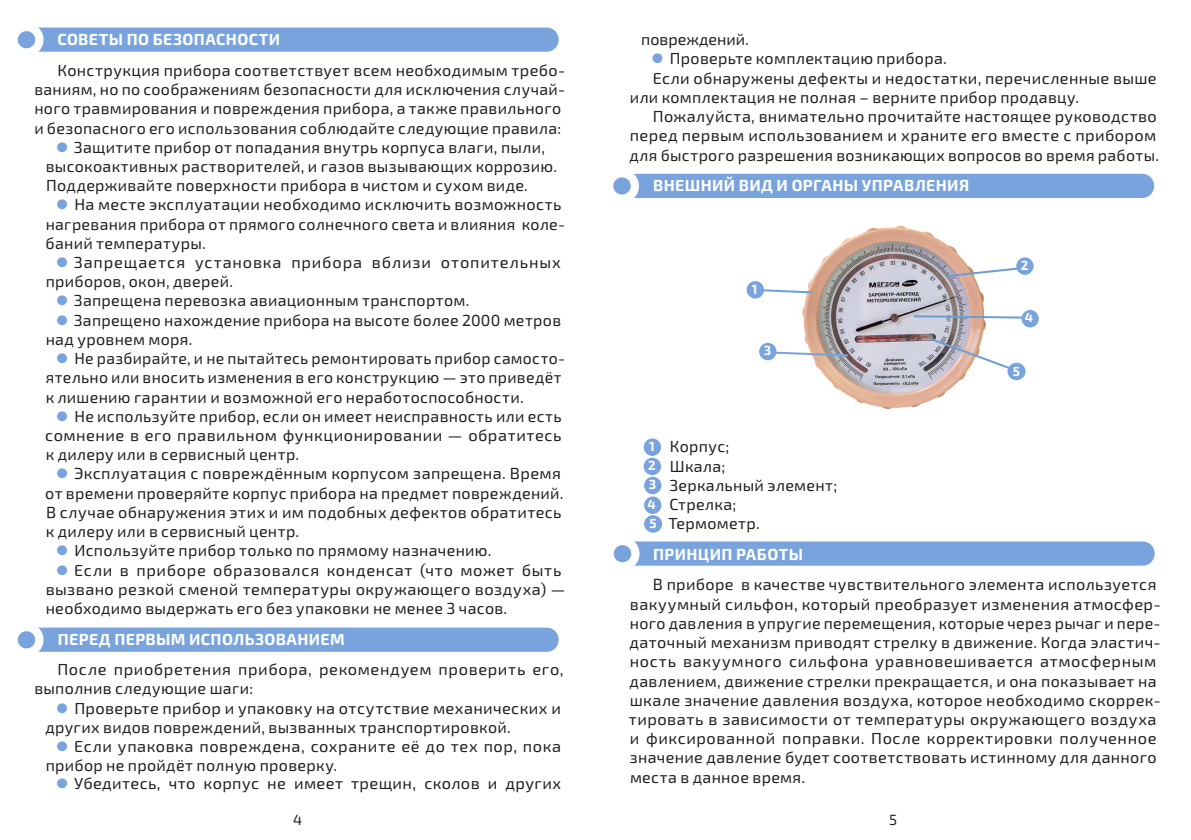
<style>
.page{position:relative;width:1191px;height:840px;background:#fff}
.page>*{position:absolute;margin:0;border:0;box-sizing:border-box;transform-origin:0 0}
.стиль_текста{font:16px/19.2px "Exo 2.0";letter-spacing:.02em;color:#231f20}
.заголовки{font:700 16px "Exo 2.0";letter-spacing:.025em;color:#fff}
.стиль_текста-2{font:16px/19.2px "Exo 2.0";letter-spacing:.05em;color:#231f20}
.стиль_текста-3{font:16px "Exo 2.0";color:#231f20}
.t1{font:14.8px "Exo 2.0";color:#231f20}
.Стиль_абзаца_3{font:700 13.2px "Exo 2.0";color:#fff}
.s1{color:#79a3dc}
</style>
<div class="page">
<svg style="left:38px;top:27px;width:521px;height:25px;background:#7da6dd"></svg>
<svg style="left:14px;top:27px;width:25px;height:25px"></svg>
<div style="left:9px;top:23px;width:35px;height:34px;border:8px solid #fff;border-radius:50%"></div>
<svg style="left:38px;top:627px;width:521px;height:25px;background:#7ea6dd"></svg>
<svg style="left:14px;top:626px;width:25px;height:26px"></svg>
<div style="left:9px;top:622px;width:35px;height:34px;border:8px solid #fff;border-radius:50%"></div>
<div style="left:634px;top:173px;width:521px;height:25px;background:#79a3dc"></div>
<svg style="left:609px;top:173px;width:26px;height:26px"></svg>
<div style="left:605px;top:169px;width:34px;height:34px;border:8px solid #fff;border-radius:50%"></div>
<svg style="left:634px;top:541px;width:521px;height:25px;background:#7ea6dd"></svg>
<svg style="left:609px;top:540px;width:26px;height:26px"></svg>
<div style="left:605px;top:536px;width:34px;height:34px;border:8px solid #fff;border-radius:50%"></div>
<div style="left:643px;top:438px;width:18px;height:17px;background:#79a3dc;border-radius:50%"></div>
<div style="left:643px;top:457px;width:18px;height:18px;background:#79a3dc;border-radius:50%"></div>
<div style="left:644px;top:476px;width:17px;height:18px;background:#79a3dc;border-radius:50%"></div>
<div style="left:644px;top:496px;width:17px;height:17px;background:#79a3dc;border-radius:50%"></div>
<div style="left:644px;top:515px;width:18px;height:17px;background:#79a3dc;border-radius:50%"></div>
<img style="left:802px;top:225px;width:184px;height:184px">
<svg style="left:763px;top:288px;width:51px;height:6px"></svg>
<svg style="left:945px;top:266px;width:72px;height:12px"></svg>
<svg style="left:774px;top:350px;width:76px;height:7px"></svg>
<svg style="left:912px;top:314px;width:109px;height:5px"></svg>
<svg style="left:927px;top:336px;width:81px;height:37px"></svg>
<div style="left:1007px;top:362px;width:18px;height:18px;background:#79a3dc;border-radius:50%"></div>
<div style="left:746px;top:281px;width:18px;height:17px;background:#79a3dc;border-radius:50%"></div>
<div style="left:1016px;top:257px;width:17px;height:18px;background:#79a3dc;border-radius:50%"></div>
<div style="left:759px;top:342px;width:17px;height:18px;background:#79a3dc;border-radius:50%"></div>
<div style="left:1021px;top:310px;width:17px;height:17px;background:#79a3dc;border-radius:50%"></div>
<p class="заголовки" style="left:57px;top:30px;width:224px">СОВЕТЫ ПО БЕЗОПАСНОСТИ</p>
<p class="стиль_текста" style="left:34px;top:61px;width:532px;text-indent:23px">Конструкция прибора соответствует всем необходимым требо&shy;ваниям, но по соображениям безопасности для исключения случай&shy;ного травмирования и повреждения прибора, а также правильного и безопасного его использования соблюдайте следующие правила:</p>
<p class="стиль_текста" style="left:46px;top:138px;width:513px;text-indent:10px"><span class="s1">⚫</span> Защитите прибор от попадания внутрь корпуса влаги, пыли, высокоактивных растворителей, и газов вызывающих коррозию.<br>Поддерживайте поверхности прибора в чистом и сухом виде.</p>
<p class="стиль_текста" style="left:46px;top:195px;width:521px;text-indent:10px"><span class="s1">⚫</span> На месте эксплуатации необходимо исключить возможность нагревания прибора от прямого солнечного света и влияния коле&shy;баний температуры.</p>
<p class="стиль_текста-2" style="left:46px;top:253px;width:516px;text-indent:10px"><span class="s1">⚫</span> Запрещается установка прибора вблизи отопительных приборов, окон, дверей.</p>
<p class="стиль_текста" style="left:55px;top:291px;width:415px"><span class="s1">⚫</span> Запрещена перевозка авиационным транспортом.</p>
<p class="стиль_текста" style="left:46px;top:310px;width:517px;text-indent:10px"><span class="s1">⚫</span> Запрещено нахождение прибора на высоте более 2000 метров над уровнем моря.</p>
<p class="стиль_текста" style="left:46px;top:349px;width:521px;text-indent:10px"><span class="s1">⚫</span> Не разбирайте, и не пытайтесь ремонтировать прибор самосто&shy;ятельно или вносить изменения в его конструкцию — это приведёт к лишению гарантии и возможной его неработоспособности.</p>
<p class="стиль_текста" style="left:45px;top:406px;width:518px;text-align:justify;text-indent:10px"><span class="s1">⚫</span> Не используйте прибор, если он имеет неисправность или есть сомнение в его правильном функционировании — обратитесь к дилеру или в сервисный центр.</p>
<p class="стиль_текста" style="left:45px;top:464px;width:520px;text-indent:10px"><span class="s1">⚫</span> Эксплуатация с повреждённым корпусом запрещена. Время от времени проверяйте корпус прибора на предмет повреждений.<br>В случае обнаружения этих и им подобных дефектов обратитесь к дилеру или в сервисный центр.</p>
<p class="стиль_текста" style="left:55px;top:541px;width:437px"><span class="s1">⚫</span> Используйте прибор только по прямому назначению.</p>
<p class="стиль_текста" style="left:46px;top:560px;width:521px;text-indent:10px"><span class="s1">⚫</span> Если в приборе образовался конденсат (что может быть вызвано резкой сменой температуры окружающего воздуха) — необходимо выдержать его без упаковки не менее 3 часов.</p>
<p class="заголовки" style="left:58px;top:629px;width:288px">ПЕРЕД ПЕРВЫМ ИСПОЛЬЗОВАНИЕМ</p>
<p class="стиль_текста" style="left:34px;top:660px;width:531px;text-indent:23px">После приобретения прибора, рекомендуем проверить его, выполнив следующие шаги:</p>
<p class="стиль_текста" style="left:45px;top:698px;width:517px;text-indent:10px"><span class="s1">⚫</span> Проверьте прибор и упаковку на отсутствие механических и других видов повреждений, вызванных транспортировкой.</p>
<p class="стиль_текста" style="left:46px;top:736px;width:517px;text-indent:10px"><span class="s1">⚫</span> Если упаковка повреждена, сохраните её до тех пор, пока прибор не пройдёт полную проверку.</p>
<p class="стиль_текста" style="left:55px;top:774px;width:507px"><span class="s1">⚫</span> Убедитесь, что корпус не имеет трещин, сколов и других</p>
<p class="стиль_текста-3" style="left:641px;top:30px;width:109px">повреждений.</p>
<p class="стиль_текста" style="left:651px;top:50px;width:297px"><span class="s1">⚫</span> Проверьте комплектацию прибора.</p>
<p class="стиль_текста" style="left:630px;top:69px;width:528px;text-indent:23px">Если обнаружены дефекты и недостатки, перечисленные выше или комплектация не полная – верните прибор продавцу.</p>
<p class="стиль_текста" style="left:629px;top:107px;width:531px;text-indent:23px">Пожалуйста, внимательно прочитайте настоящее руководство перед первым использованием и храните его вместе с прибором для быстрого разрешения возникающих вопросов во время работы.</p>
<p class="заголовки" style="left:653px;top:176px;width:317px">ВНЕШНИЙ ВИД И ОРГАНЫ УПРАВЛЕНИЯ</p>
<p class="Стиль_абзаца_3" style="left:752px;top:281px;width:7px">1</p>
<p class="Стиль_абзаца_3" style="left:764px;top:342px;width:9px">3</p>
<p class="Стиль_абзаца_3" style="left:1020px;top:257px;width:9px">2</p>
<p class="Стиль_абзаца_3" style="left:1025px;top:310px;width:10px">4</p>
<p class="Стиль_абзаца_3" style="left:1012px;top:363px;width:9px">5</p>
<p class="стиль_текста" style="left:648px;top:437px;width:82px">1. Корпус;</p>
<p class="стиль_текста" style="left:648px;top:456px;width:79px">1. Шкала;</p>
<p class="стиль_текста" style="left:648px;top:475px;width:190px">1. Зеркальный элемент;</p>
<p class="стиль_текста" style="left:648px;top:495px;width:89px">1. Стрелка;</p>
<p class="стиль_текста" style="left:648px;top:514px;width:113px">1. Термометр.</p>
<p class="заголовки" style="left:653px;top:544px;width:151px">ПРИНЦИП РАБОТЫ</p>
<p class="стиль_текста" style="left:629px;top:575px;width:533px;text-indent:24px">В приборе в качестве чувствительного элемента используется вакуумный сильфон, который преобразует изменения атмосфер&shy;ного давления в упругие перемещения, которые через рычаг и пере&shy;даточный механизм приводят стрелку в движение. Когда эластич&shy;ность вакуумного сильфона уравновешивается атмосферным давлением, движение стрелки прекращается, и она показывает на шкале значение давления воздуха, которое необходимо скоррек&shy;тировать в зависимости от температуры окружающего воздуха и фиксированной поправки. После корректировки полученное значение давление будет соответствовать истинному для данного места в данное время.</p>
<p class="Стиль_абзаца_3" style="left:649px;top:438px;width:7px">1</p>
<p class="Стиль_абзаца_3" style="left:648px;top:457px;width:9px">2</p>
<p class="Стиль_абзаца_3" style="left:649px;top:476px;width:9px">3</p>
<p class="Стиль_абзаца_3" style="left:647px;top:496px;width:10px">4</p>
<p class="Стиль_абзаца_3" style="left:649px;top:515px;width:9px">5</p>
<p class="t1" style="left:293px;top:810px;width:11px">4</p>
<p class="t1" style="left:889px;top:810px;width:9px">5</p>
</div>
